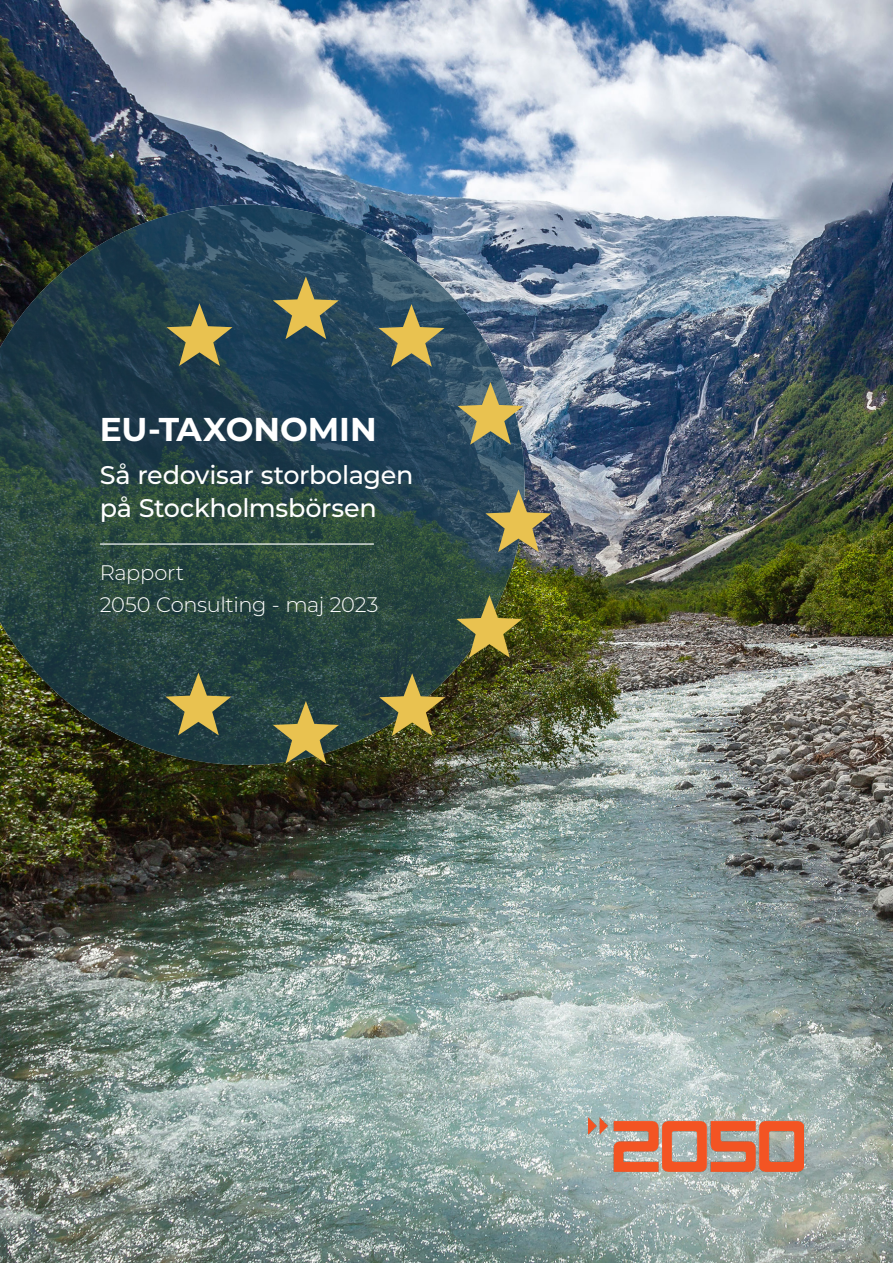
<style>
.page{position:relative;width:893px;height:1263px;background:#fff}
.page>*{position:absolute;margin:0;border:0;box-sizing:border-box;transform-origin:0 0}
.t1{font:700 33px "Montserrat";color:#fff}
.t2{font:500 25.5px/33.3px "Montserrat";letter-spacing:-.015em;color:#fff}
.t3{font:300 21px "Montserrat";letter-spacing:-.015em;color:#fff}
</style>
<div class="page">
<img style="left:0;top:0;width:893px;height:1263px">
<img style="left:0;top:205px;width:524px;height:560px">
<svg style="left:166px;top:303px;width:66px;height:63px"></svg>
<svg style="left:273px;top:276px;width:66px;height:63px"></svg>
<svg style="left:378px;top:304px;width:66px;height:63px"></svg>
<svg style="left:457px;top:382px;width:66px;height:63px"></svg>
<svg style="left:485px;top:489px;width:66px;height:63px"></svg>
<svg style="left:456px;top:595px;width:66px;height:63px"></svg>
<svg style="left:379px;top:673px;width:66px;height:63px"></svg>
<svg style="left:273px;top:701px;width:66px;height:63px"></svg>
<svg style="left:165px;top:673px;width:66px;height:62px"></svg>
<img style="left:589px;top:1118px;width:215px;height:56px">
<hr style="left:100px;top:543px;width:274px;height:2px;background:#fff">
<p class="t1" style="left:100px;top:406px;width:278px">EU-TAXONOMIN</p>
<p class="t2" style="left:100px;top:457px;width:315px">Så redovisar storbolagen på Stockholmsbörsen</p>
<p class="t3" style="left:100px;top:558px;width:86px">Rapport</p>
<p class="t3" style="left:100px;top:590px;width:280px">2050 Consulting - maj 2023</p>
</div>
